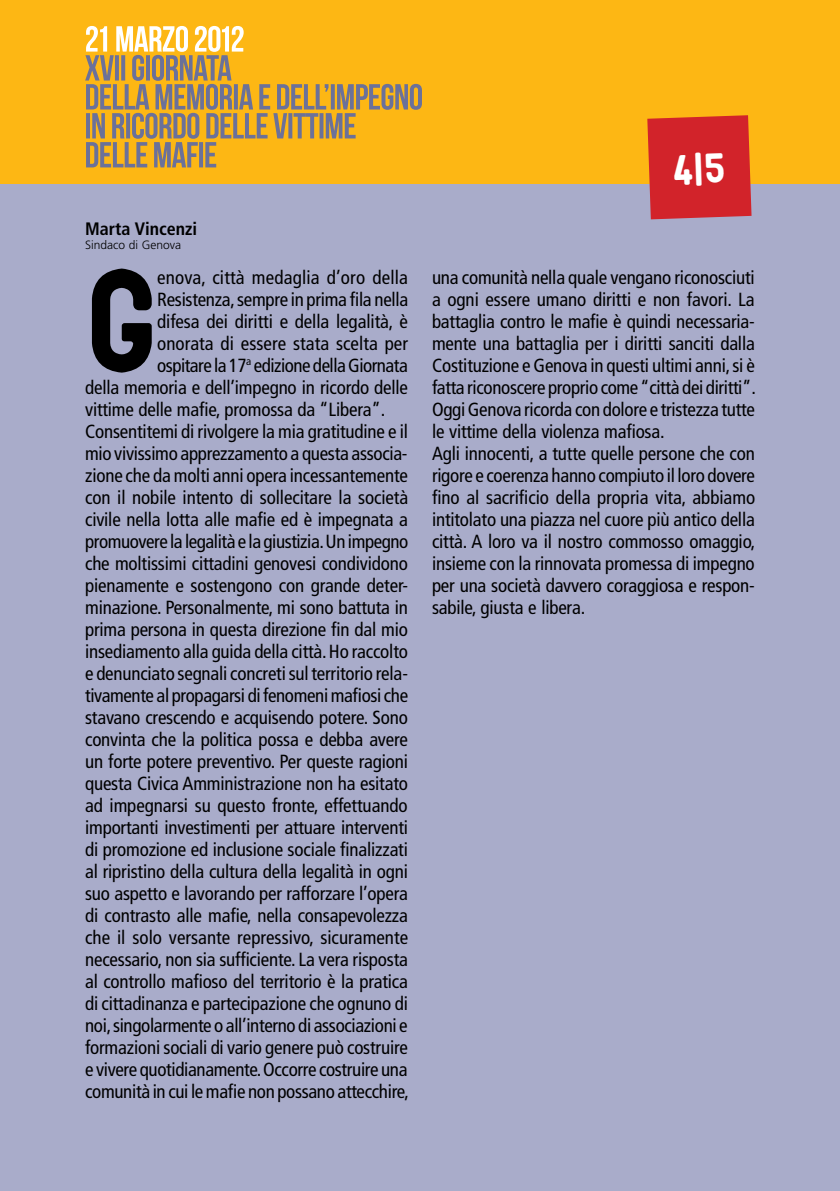
<style>
.page{position:relative;width:840px;height:1191px;background:#fff}
.page>*{position:absolute;margin:0;border:0;box-sizing:border-box;transform-origin:0 0}
.t1{font:139.2px "PTF NORDIC Round";color:#000}
.t2{font:condensed 19px/22px "Frutiger LT Std";letter-spacing:-.01em;color:#000}
.t3{font:condensed 19px "Frutiger LT Std";letter-spacing:.01em;color:#000}
.t4{font:700 condensed 18px "Frutiger LT Std";color:#000}
.t5{font:300 12px "Frutiger LT Std";color:#000}
</style>
<div class="page">
<div style="left:0;top:0;width:839px;height:1191px;background:#a9acca"></div>
<div style="left:0;top:0;width:839px;height:184px;background:#fdb714"></div>
<svg style="left:85px;top:26px;width:337px;height:141px"></svg>
<svg style="left:647px;top:115px;width:104px;height:104px;background:#d22c2d"></svg>
<p class="t4" style="left:85px;top:218px;width:113px">Marta Vincenzi</p>
<p class="t5" style="left:85px;top:238px;width:98px">Sindaco di Genova</p>
<h1 class="t1" style="left:85px;top:261px;width:75px">G</h1>
<p class="t3" style="left:157px;top:266px;width:252px">enova, città medaglia d’oro della</p>
<p class="t2" style="left:157px;top:288px;width:252px">Resistenza, sempre in prima fila nella</p>
<p class="t2" style="left:157px;top:310px;width:252px">difesa dei diritti e della legalità, è</p>
<p class="t2" style="left:157px;top:332px;width:252px">onorata di essere stata scelta per</p>
<p class="t2" style="left:157px;top:354px;width:252px">ospitare la 17<sup>a</sup> edizione della Giornata</p>
<p class="t2" style="left:85px;top:376px;width:324px">della memoria e dell’impegno in ricordo delle</p>
<p class="t2" style="left:85px;top:398px;width:301px">vittime delle mafie, promossa da “Libera”.</p>
<p class="t2" style="left:85px;top:420px;width:324px">Consentitemi di rivolgere la mia gratitudine e il</p>
<p class="t2" style="left:85px;top:442px;width:324px">mio vivissimo apprezzamento a questa associa-</p>
<p class="t2" style="left:85px;top:464px;width:324px">zione che da molti anni opera incessantemente</p>
<p class="t2" style="left:85px;top:486px;width:324px">con il nobile intento di sollecitare la società</p>
<p class="t2" style="left:85px;top:508px;width:324px">civile nella lotta alle mafie ed è impegnata a</p>
<p class="t2" style="left:85px;top:530px;width:324px">promuovere la legalità e la giustizia. Un impegno</p>
<p class="t2" style="left:85px;top:552px;width:324px">che moltissimi cittadini genovesi condividono</p>
<p class="t2" style="left:85px;top:574px;width:324px">pienamente e sostengono con grande deter-</p>
<p class="t2" style="left:85px;top:596px;width:324px">minazione. Personalmente, mi sono battuta in</p>
<p class="t2" style="left:85px;top:618px;width:324px">prima persona in questa direzione fin dal mio</p>
<p class="t2" style="left:85px;top:640px;width:324px">insediamento alla guida della città. Ho raccolto</p>
<p class="t2" style="left:85px;top:662px;width:324px">e denunciato segnali concreti sul territorio rela-</p>
<p class="t2" style="left:85px;top:684px;width:324px">tivamente al propagarsi di fenomeni mafiosi che</p>
<p class="t2" style="left:85px;top:706px;width:324px">stavano crescendo e acquisendo potere. Sono</p>
<p class="t2" style="left:85px;top:728px;width:324px">convinta che la politica possa e debba avere</p>
<p class="t2" style="left:85px;top:750px;width:324px">un forte potere preventivo. Per queste ragioni</p>
<p class="t2" style="left:85px;top:772px;width:324px">questa Civica Amministrazione non ha esitato</p>
<p class="t2" style="left:85px;top:794px;width:324px">ad impegnarsi su questo fronte, effettuando</p>
<p class="t2" style="left:85px;top:816px;width:324px">importanti investimenti per attuare interventi</p>
<p class="t2" style="left:85px;top:838px;width:324px">di promozione ed inclusione sociale finalizzati</p>
<p class="t2" style="left:85px;top:860px;width:324px">al ripristino della cultura della legalità in ogni</p>
<p class="t2" style="left:85px;top:882px;width:324px">suo aspetto e lavorando per rafforzare l’opera</p>
<p class="t2" style="left:85px;top:904px;width:324px">di contrasto alle mafie, nella consapevolezza</p>
<p class="t2" style="left:85px;top:926px;width:324px">che il solo versante repressivo, sicuramente</p>
<p class="t2" style="left:85px;top:948px;width:324px">necessario, non sia sufficiente. La vera risposta</p>
<p class="t2" style="left:85px;top:970px;width:324px">al controllo mafioso del territorio è la pratica</p>
<p class="t2" style="left:85px;top:992px;width:324px">di cittadinanza e partecipazione che ognuno di</p>
<p class="t2" style="left:85px;top:1014px;width:324px">noi, singolarmente o all’interno di associazioni e</p>
<p class="t2" style="left:85px;top:1036px;width:324px">formazioni sociali di vario genere può costruire</p>
<p class="t2" style="left:85px;top:1058px;width:324px">e vivere quotidianamente. Occorre costruire una</p>
<p class="t2" style="left:85px;top:1080px;width:325px">comunità in cui le mafie non possano attecchire,</p>
<p class="t2" style="left:432px;top:266px;width:325px">una comunità nella quale vengano riconosciuti a ogni essere umano diritti e non favori. La battaglia contro le mafie è quindi necessaria&shy;mente una battaglia per i diritti sanciti dalla Costituzione e Genova in questi ultimi anni, si è fatta riconoscere proprio come “città dei diritti”.<br>Oggi Genova ricorda con dolore e tristezza tutte le vittime della violenza mafiosa.<br>Agli innocenti, a tutte quelle persone che con rigore e coerenza hanno compiuto il loro dovere fino al sacrificio della propria vita, abbiamo intitolato una piazza nel cuore più antico della città. A loro va il nostro commosso omaggio, insieme con la rinnovata promessa di impegno per una società davvero coraggiosa e respon&shy;sabile, giusta e libera.</p>
</div>
